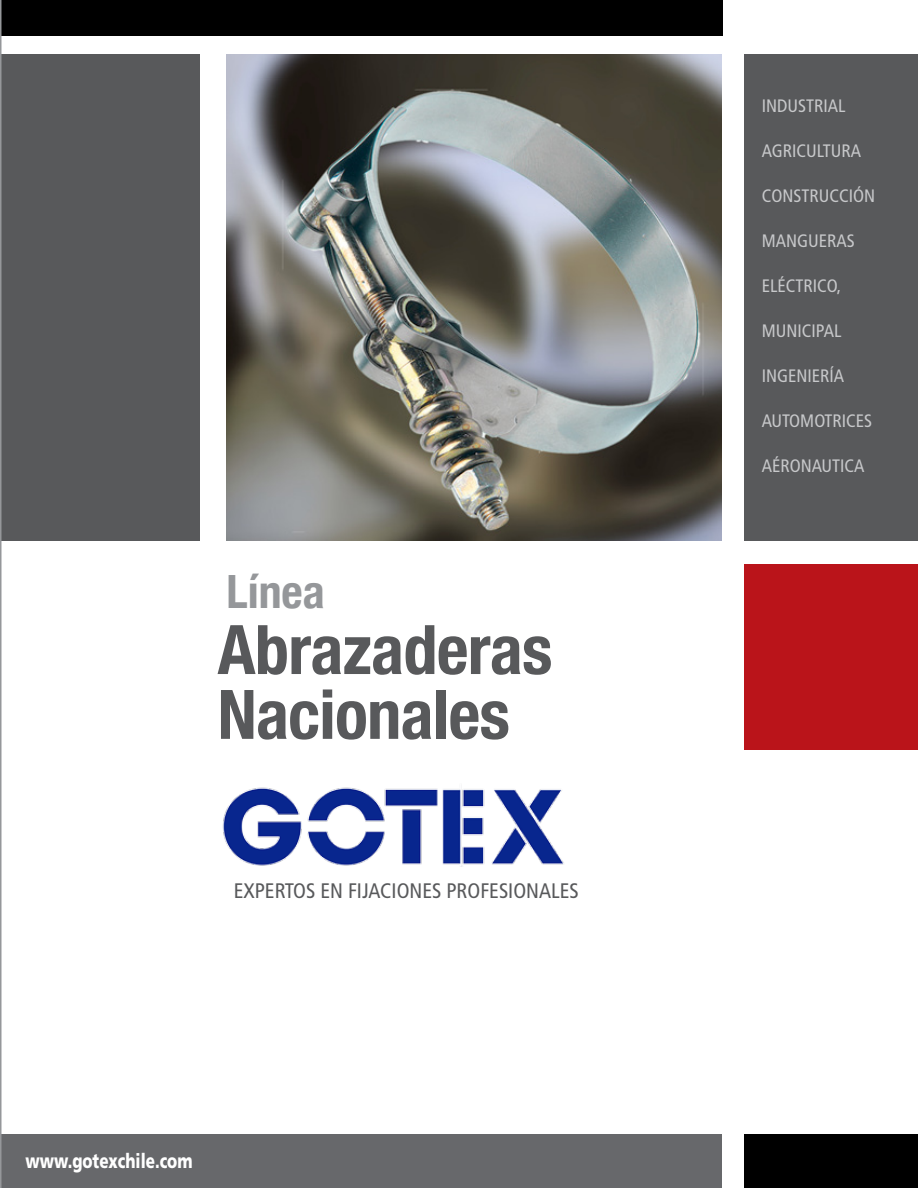
<style>
.page{position:relative;width:918px;height:1188px;background:#fff}
.page>*{position:absolute;margin:0;border:0;box-sizing:border-box;transform-origin:0 0}
.t1{font:700 condensed 68.4px/64.8px "Helvetica Neue";letter-spacing:-.01em;color:#58595b}
.t2{font:700 condensed 45.9px "Helvetica Neue";color:#95979a}
.t3{font:condensed 21px "Frutiger";color:#58595b}
.t4{font:900 20.25px "Frutiger";color:#fff;scale:.75 1}
.t5{font:condensed 18px "Frutiger";color:#c7c8ca}
</style>
<div class="page">
<div style="left:0;top:1134px;width:721px;height:54px;background:#67686b"></div>
<img style="left:226px;top:54px;width:495px;height:486px">
<div style="left:744px;top:54px;width:174px;height:486px;background:#58595b"></div>
<div style="left:0;top:54px;width:200px;height:486px;background:#58595b"></div>
<div style="left:0;top:0;width:723px;height:36px;background:#000"></div>
<div style="left:744px;top:1134px;width:174px;height:54px;background:#000"></div>
<img style="left:222px;top:787px;width:342px;height:80px">
<div style="left:744px;top:564px;width:174px;height:186px;background:#ba141a"></div>
<hr style="left:0;top:0;width:2px;height:1188px;background:#95979a">
<h2 class="t2" style="left:226px;top:554px;width:100px">Línea</h2>
<h1 class="t1" style="left:218px;top:613px;width:336px">Abrazaderas<br>Nacionales</h1>
<p class="t3" style="left:234px;top:879px;width:346px">EXPERTOS EN FIJACIONES PROFESIONALES</p>
<p class="t4" style="left:26px;top:1149px;width:224px">www.gotexchile.com</p>
<p class="t5" style="left:762px;top:95px;width:85px">INDUSTRIAL</p>
<p class="t5" style="left:762px;top:140px;width:101px">AGRICULTURA</p>
<p class="t5" style="left:762px;top:185px;width:115px">CONSTRUCCIÓN</p>
<p class="t5" style="left:762px;top:230px;width:95px">MANGUERAS</p>
<p class="t5" style="left:762px;top:275px;width:81px">ELÉCTRICO,</p>
<p class="t5" style="left:762px;top:320px;width:81px">MUNICIPAL</p>
<p class="t5" style="left:762px;top:365px;width:84px">INGENIERÍA</p>
<p class="t5" style="left:762px;top:410px;width:112px">AUTOMOTRICES</p>
<p class="t5" style="left:762px;top:455px;width:104px">AÉRONAUTICA</p>
</div>
